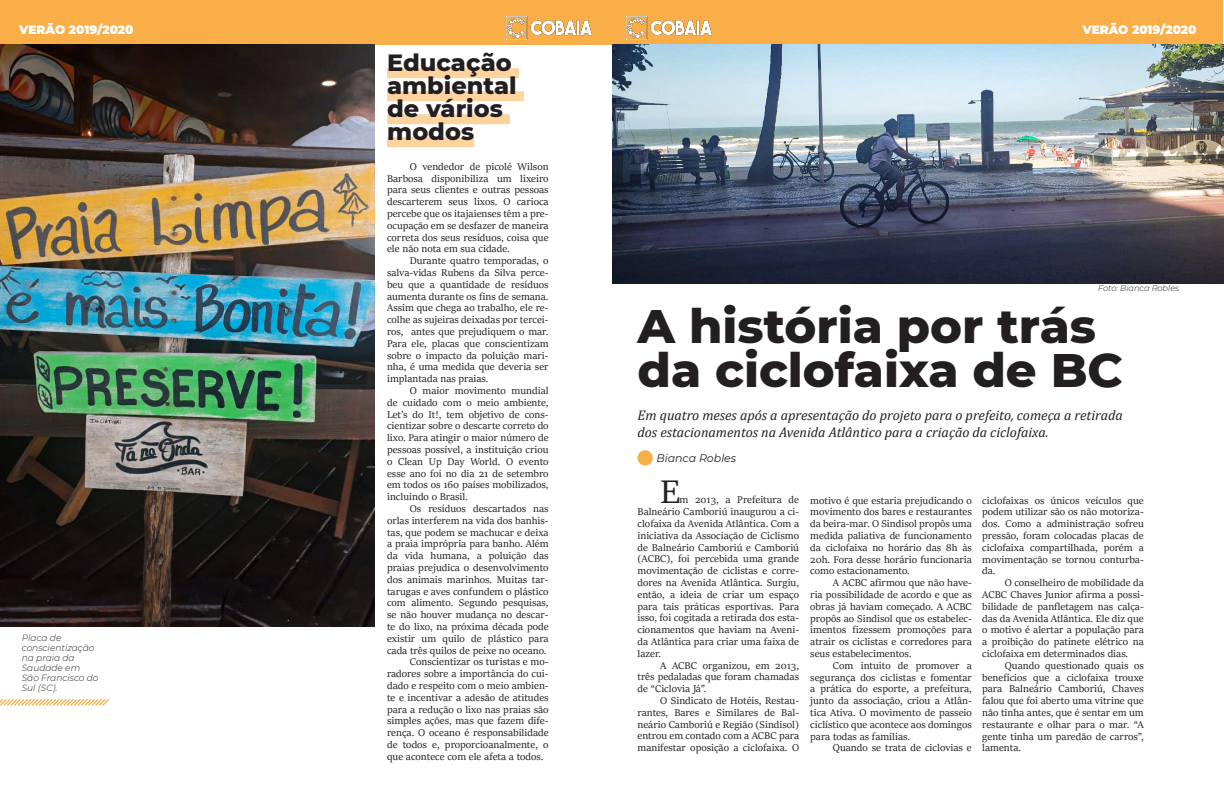
<style>
.page{position:relative;width:1224px;height:792px;background:#fff}
.page>*{position:absolute;margin:0;border:0;box-sizing:border-box;transform-origin:0 0}
.t1{font:800 48px/44px "Montserrat";color:#231f20}
.t2{font:36px "Sitka Heading";color:#231f20}
.t3{font:800 24px/23px "Montserrat";color:#231f20}
.t4{font:italic 14px/16.8px "Cambria";color:#231f20}
.t5{font:900 12px "Montserrat";color:#fff}
.t6{font:italic 11px "Montserrat";color:#231f20}
.Texto{font:10.8px/11.8px "Sitka Heading";color:#231f20;text-align:justify}
.Texto-2{font:italic 300 9px/10px "Montserrat";color:#231f20}
.Texto-3{font:italic 300 8.2px "Montserrat";color:#231f20}
</style>
<div class="page">
<div style="left:612px;top:0;width:611px;height:44px;background:#faae48"></div>
<img style="left:627px;top:17px;width:85px;height:22px">
<div style="left:0;top:0;width:612px;height:44px;background:#faae48"></div>
<img style="left:507px;top:17px;width:85px;height:22px">
<img style="left:0;top:44px;width:375px;height:583px">
<div style="left:387px;top:68px;width:132px;height:10px;background:#fdd39e"></div>
<div style="left:387px;top:91px;width:137px;height:10px;background:#fdd39e"></div>
<div style="left:387px;top:114px;width:123px;height:10px;background:#fdd39e"></div>
<div style="left:387px;top:137px;width:87px;height:10px;background:#fdd39e"></div>
<svg style="left:0;top:699px;width:109px;height:7px"></svg>
<img style="left:612px;top:44px;width:612px;height:239px">
<div style="left:638px;top:450px;width:15px;height:16px;background:#faae48;border-radius:50%"></div>
<p class="t5" style="left:19px;top:20px;width:116px">VERÃO 2019/2020</p>
<p class="t5" style="left:1082px;top:21px;width:116px">VERÃO 2019/2020</p>
<p class="t3" style="left:387px;top:50px;width:131px">Educação ambiental de vários modos</p>
<p class="Texto" style="left:387px;top:160px;width:163px;text-indent:23px">O vendedor de picolé Wilson Barbosa disponibiliza um lixeiro para seus clientes e outras pessoas descarterem seus lixos. O carioca percebe que os itajaienses têm a pre&shy;ocupação em se desfazer de maneira correta dos seus resíduos, coisa que ele não nota em sua cidade.</p>
<p class="Texto" style="left:387px;top:254px;width:163px;text-indent:23px">Durante quatro temporadas, o salva-vidas Rubens da Silva perce&shy;beu que a quantidade de resíduos aumenta durante os fins de semana.<br>Assim que chega ao trabalho, ele re&shy;colhe as sujeiras deixadas por tercei&shy;ros, antes que prejudiquem o mar.<br>Para ele, placas que conscientizam sobre o impacto da poluição mari&shy;nha, é uma medida que deveria ser implantada nas praias.</p>
<p class="Texto" style="left:387px;top:384px;width:163px;text-indent:23px">O maior movimento mundial de cuidado com o meio ambiente, Let’s do It!, tem objetivo de cons&shy;cientizar sobre o descarte correto do lixo. Para atingir o maior número de pessoas possível, a instituição criou o Clean Up Day World. O evento esse ano foi no dia 21 de setembro em todos os 160 países mobilizados, incluindo o Brasil.</p>
<p class="Texto" style="left:387px;top:502px;width:163px;text-indent:23px">Os resíduos descartados nas orlas interferem na vida dos banhis&shy;tas, que podem se machucar e deixa a praia imprópria para banho. Além da vida humana, a poluição das praias prejudica o desenvolvimento dos animais marinhos. Muitas tar&shy;tarugas e aves confundem o plástico com alimento. Segundo pesquisas, se não houver mudança no descar&shy;te do lixo, na próxima década pode existir um quilo de plástico para cada três quilos de peixe no oceano.</p>
<p class="Texto" style="left:387px;top:655px;width:163px;text-indent:23px">Conscientizar os turistas e mo&shy;radores sobre a importância do cui&shy;dado e respeito com o meio ambien&shy;te e incentivar a adesão de atitudes para a redução o lixo nas praias são simples ações, mas que fazem dife&shy;rença. O oceano é responsabilidade de todos e, proporcioanalmente, o que acontece com ele afeta a todos.</p>
<p class="Texto-3" style="left:1098px;top:283px;width:83px">Foto: Bianca Robles</p>
<p class="t1" style="left:638px;top:301px;width:487px">A história por trás da ciclofaixa de BC</p>
<p class="t4" style="left:638px;top:406px;width:487px">Em quatro meses após a apresentação do projeto para o prefeito, começa a retirada dos estacionamentos na Avenida Atlântico para a criação da ciclofaixa.</p>
<p class="t6" style="left:656px;top:451px;width:81px">Bianca Robles</p>
<p class="t2" style="left:660px;top:466px;width:22px">E</p>
<p class="Texto" style="left:638px;top:494px;width:163px;text-indent:42px">m 2013, a Prefeitura de Balneário Camboriú inaugurou a ci&shy;clofaixa da Avenida Atlântica. Com a iniciativa da Associação de Ciclismo de Balneário Camboriú e Camboriú (ACBC), foi percebida uma grande movimentação de ciclistas e corre&shy;dores na Avenida Atlântica. Surgiu, então, a ideia de criar um espaço para tais práticas esportivas. Para isso, foi cogitada a retirada dos esta&shy;cionamentos que haviam na Aveni&shy;da Atlântica para criar uma faixa de lazer.</p>
<p class="Texto" style="left:638px;top:659px;width:163px;text-indent:23px">A ACBC organizou, em 2013, três pedaladas que foram chamadas de “Ciclovia Já”.</p>
<p class="Texto" style="left:638px;top:694px;width:163px;text-indent:23px">O Sindicato de Hotéis, Restau&shy;rantes, Bares e Similares de Bal&shy;neário Camboriú e Região (Sindisol) entrou em contado com a ACBC para manifestar oposição a ciclofaixa. O</p>
<p class="Texto" style="left:982px;top:494px;width:163px">ciclofaixas os únicos veículos que podem utilizar são os não motoriza&shy;dos. Como a administração sofreu pressão, foram colocadas placas de ciclofaixa compartilhada, porém a movimentação se tornou conturba&shy;da.</p>
<p class="Texto" style="left:982px;top:576px;width:163px;text-indent:23px">O conselheiro de mobilidade da ACBC Chaves Junior afirma a possi&shy;bilidade de panfletagem nas calça&shy;das da Avenida Atlântica. Ele diz que o motivo é alertar a população para a proibição do patinete elétrico na ciclofaixa em determinados dias.</p>
<p class="Texto" style="left:982px;top:659px;width:163px;text-indent:23px">Quando questionado quais os benefícios que a ciclofaixa trouxe para Balneário Camboriú, Chaves falou que foi aberto uma vitrine que não tinha antes, que é sentar em um restaurante e olhar para o mar. “A gente tinha um paredão de carros”, lamenta.</p>
<p class="Texto" style="left:810px;top:494px;width:163px">motivo é que estaria prejudicando o movimento dos bares e restaurantes da beira-mar. O Sindisol propôs uma medida paliativa de funcionamento da ciclofaixa no horário das 8h às 20h. Fora desse horário funcionaria como estacionamento.</p>
<p class="Texto" style="left:810px;top:576px;width:163px;text-indent:23px">A ACBC afirmou que não have&shy;ria possibilidade de acordo e que as obras já haviam começado. A ACBC propôs ao Sindisol que os estabelec&shy;imentos fizessem promoções para atrair os ciclistas e corredores para seus estabelecimentos.</p>
<p class="Texto" style="left:810px;top:659px;width:163px;text-indent:23px">Com intuito de promover a segurança dos ciclistas e fomentar a prática do esporte, a prefeitura, junto da associação, criou a Atlân&shy;tica Ativa. O movimento de passeio ciclístico que acontece aos domingos para todas as famílias.</p>
<p class="Texto" style="left:833px;top:742px;width:140px">Quando se trata de ciclovias e</p>
<p class="Texto-2" style="left:22px;top:632px;width:74px">Placa de conscientização na praia da<br>Saudade em</p>
<p class="Texto-2" style="left:22px;top:672px;width:78px">São Francisco do<br>Sul (SC).</p>
</div>
